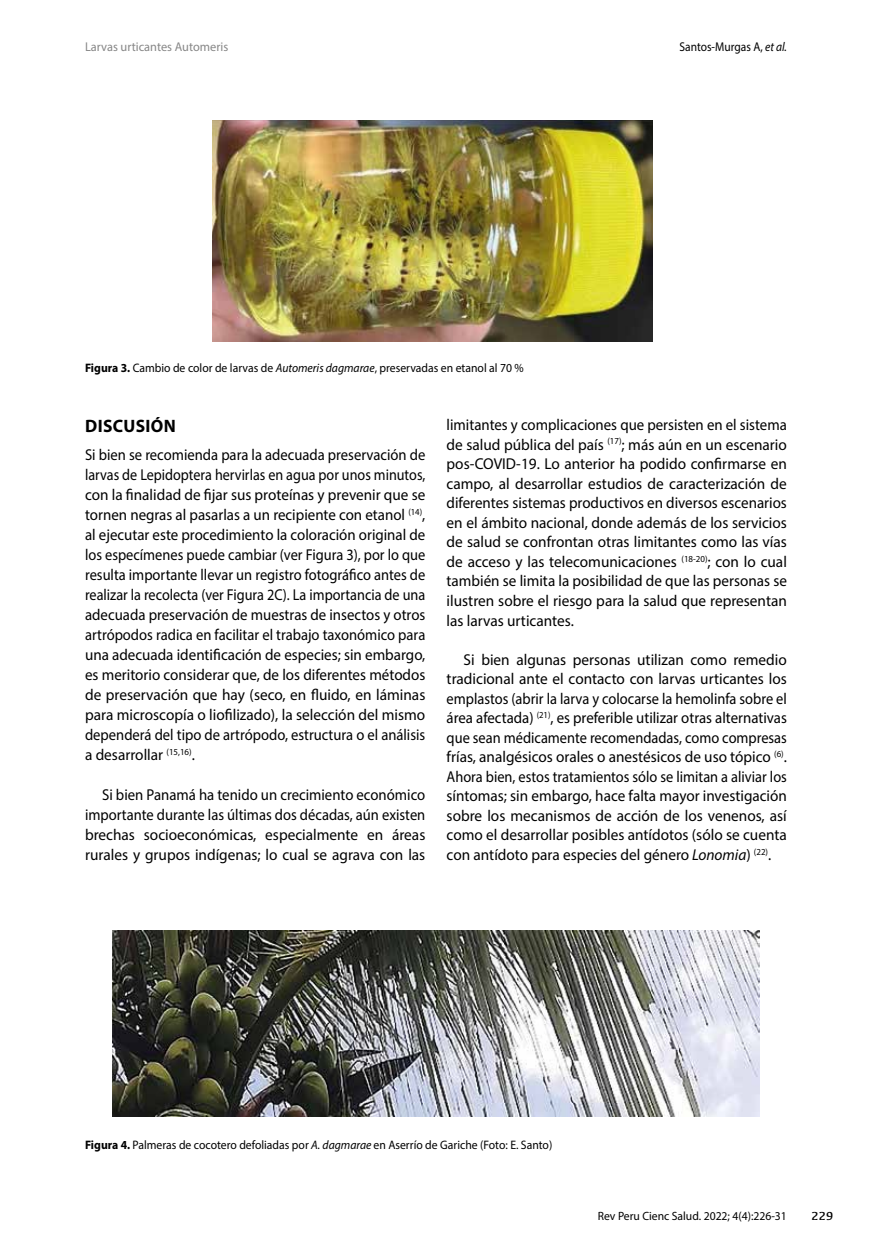
<style>
.page{position:relative;width:872px;height:1255px;background:#fff}
.page>*{position:absolute;margin:0;border:0;box-sizing:border-box;transform-origin:0 0}
.t1{font:700 18px "Myriad Pro";letter-spacing:.02em;color:#000}
.t2{font:15.75px/20px "Myriad Pro";color:#000;text-align:justify;scale:.93 1}
.t3{font:15.75px/19.5px "Myriad Pro";color:#000;text-align:justify;scale:.94 1}
.t4{font:15.75px/19.5px "Myriad Pro";color:#000;text-align:justify}
.t5{font:12.75px "Myriad Pro";color:#878787}
.t6{font:12.75px "Myriad Pro";color:#000;scale:.9 1}
.t7{font:12.3px "Myriad Pro";color:#000;scale:.95 1}
.t8{font:12px "Myriad Pro";color:#000}
.t9{font:12px "Kefa";color:#000}
.s1{font-style:italic}
.s2{font-weight:700}
</style>
<div class="page">
<img style="left:213px;top:121px;width:440px;height:220px">
<img style="left:112px;top:930px;width:648px;height:186px">
<p class="t5" style="left:85px;top:39px;width:145px">Larvas urticantes Automeris</p>
<p class="t6" style="left:679px;top:39px;width:121px">Santos-Murgas A, <span class="s1">et al.</span></p>
<p class="t7" style="left:85px;top:360px;width:463px"><span class="s2">Figura 3.</span> Cambio de color de larvas de <span class="s1">Automeris dagmarae</span>, preservadas en etanol al 70 %</p>
<p class="t1" style="left:85px;top:414px;width:92px">DISCUSIÓN</p>
<p class="t2" style="left:85px;top:445px;width:367px">Si bien se recomienda para la adecuada preservación de larvas de Lepidoptera hervirlas en agua por unos minutos, con la finalidad de fijar sus proteínas y prevenir que se tornen negras al pasarlas a un recipiente con etanol <sup>(14)</sup>, al ejecutar este procedimiento la coloración original de los especímenes puede cambiar (ver Figura 3), por lo que resulta importante llevar un registro fotográfico antes de realizar la recolecta (ver Figura 2C). La importancia de una adecuada preservación de muestras de insectos y otros artrópodos radica en facilitar el trabajo taxonómico para una adecuada identificación de especies; sin embargo, es meritorio considerar que, de los diferentes métodos de preservación que hay (seco, en fluido, en láminas para microscopía o liofilizado), la selección del mismo dependerá del tipo de artrópodo, estructura o el análisis a desarrollar <sup>(15,16)</sup>.</p>
<p class="t3" style="left:85px;top:784px;width:363px;line-height:20px;text-indent:17px">Si bien Panamá ha tenido un crecimiento económico importante durante las últimas dos décadas, aún existen brechas socioeconómicas, especialmente en áreas rurales y grupos indígenas; lo cual se agrava con las</p>
<p class="t3" style="left:446px;top:415px;width:363px">limitantes y complicaciones que persisten en el sistema de salud pública del país <sup>(17)</sup>; más aún en un escenario pos-COVID-19. Lo anterior ha podido confirmarse en campo, al desarrollar estudios de caracterización de diferentes sistemas productivos en diversos escenarios en el ámbito nacional, donde además de los servicios de salud se confrontan otras limitantes como las vías de acceso y las telecomunicaciones <sup>(18-20)</sup>; con lo cual también se limita la posibilidad de que las personas se ilustren sobre el riesgo para la salud que representan las larvas urticantes.</p>
<p class="t4" style="left:446px;top:649px;width:342px;text-indent:17px">Si bien algunas personas utilizan como remedio tradicional ante el contacto con larvas urticantes los emplastos (abrir la larva y colocarse la hemolinfa sobre el área afectada) <sup>(21)</sup>, es preferible utilizar otras alternativas que sean médicamente recomendadas, como compresas frías, analgésicos orales o anestésicos de uso tópico <sup>(6)</sup>.<br>Ahora bien, estos tratamientos sólo se limitan a aliviar los síntomas; sin embargo, hace falta mayor investigación sobre los mecanismos de acción de los venenos, así como el desarrollar posibles antídotos (sólo se cuenta con antídoto para especies del género <span class="s1">Lonomia</span>) <sup>(22)</sup>.</p>
<p class="t7" style="left:85px;top:1136px;width:493px"><span class="s2">Figura 4.</span> Palmeras de cocotero defoliadas por <span class="s1">A. dagmarae</span> en Aserrío de Gariche (Foto: E. Santo)</p>
<p class="t8" style="left:598px;top:1208px;width:191px">Rev Peru Cienc Salud. 2022; 4(4):226-31</p>
<p class="t9" style="left:811px;top:1208px;width:23px">229</p>
</div>
